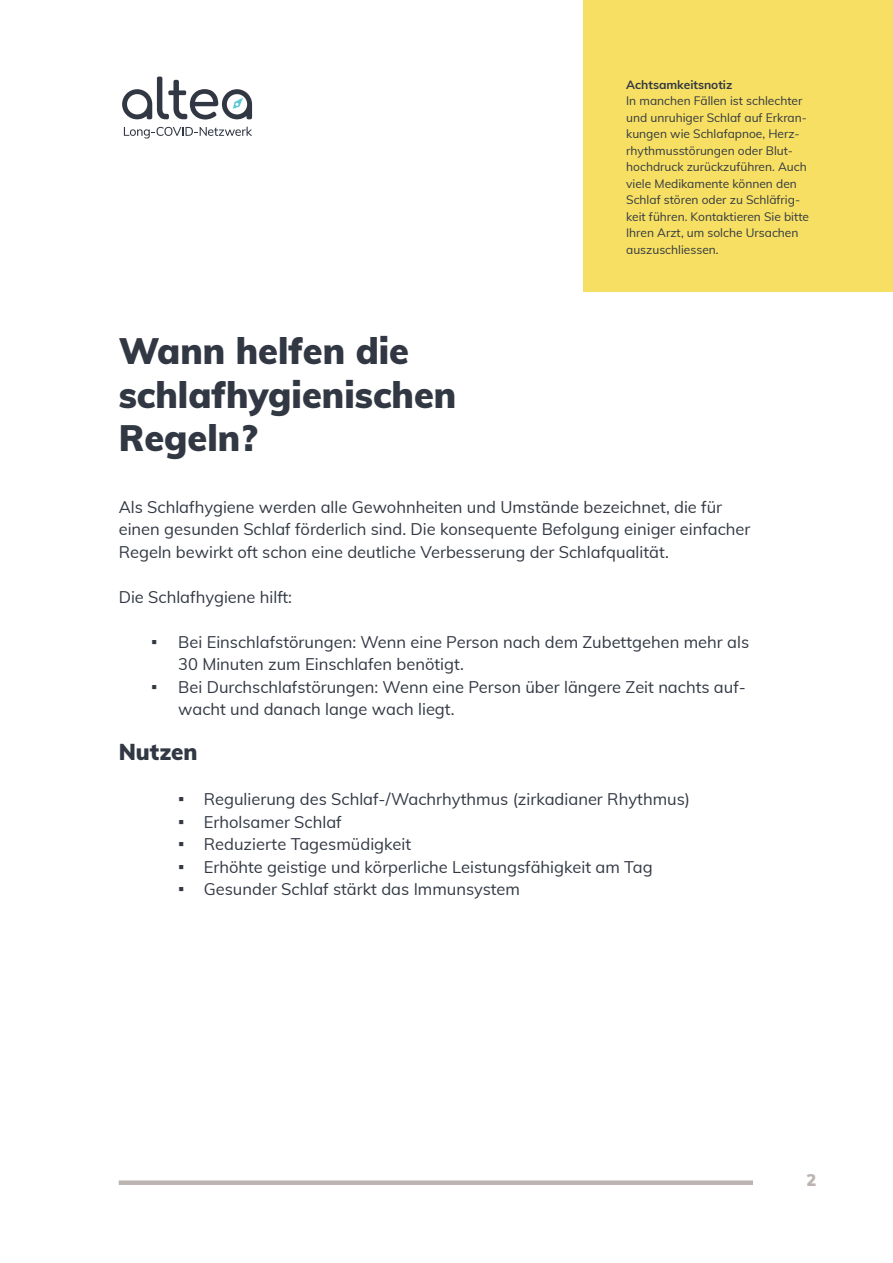
<style>
.page{position:relative;width:893px;height:1263px;background:#fff}
.page>*{position:absolute;margin:0;border:0;box-sizing:border-box;transform-origin:0 0}
.t1{font:900 36px/43.5px "Muli";color:#323843}
.t2{font:900 22.5px "Muli";color:#323843}
.t3{font:16.5px/22.5px "Muli";color:#323843}
.t4{font:900 16.5px "Muli";color:#bcb4b1}
.t5{font:12px/16.5px "Muli";color:#323843}
.t6{font:700 12px "Muli";color:#323843}
.s1{font-family:"Arial";font-size:18px}
</style>
<div class="page">
<div style="left:584px;top:0;width:309px;height:291px;background:#f6df62"></div>
<svg style="left:122px;top:77px;width:130px;height:42px"></svg>
<svg style="left:124px;top:127px;width:128px;height:12px"></svg>
<div style="left:119px;top:1180px;width:634px;height:5px;background:#bcb4b1"></div>
<h1 class="t1" style="left:119px;top:328px;width:339px">Wann helfen die schlafhygienischen<br>Regeln?</h1>
<p class="t6" style="left:626px;top:76px;width:108px">Achtsamkeitsnotiz</p>
<p class="t5" style="left:626px;top:92px;width:184px">In manchen Fällen ist schlechter und unruhiger Schlaf auf Erkran&shy;kungen wie Schlafapnoe, Herz&shy;rhythmusstörungen oder Blut&shy;hochdruck zurückzuführen. Auch viele Medikamente können den<br>Schlaf stören oder zu Schläfrig&shy;keit führen. Kontaktieren Sie bitte<br>Ihren Arzt, um solche Ursachen auszuschliessen.</p>
<p class="t3" style="left:119px;top:495px;width:633px">Als Schlafhygiene werden alle Gewohnheiten und Umstände bezeichnet, die für einen gesunden Schlaf förderlich sind. Die konsequente Befolgung einiger einfacher<br>Regeln bewirkt oft schon eine deutliche Verbesserung der Schlafqualität.</p>
<p class="t3" style="left:119px;top:585px;width:175px">Die Schlafhygiene hilft:</p>
<p class="t3" style="left:178px;top:630px;width:572px;text-indent:-27px"><span class="s1">▪</span> Bei Einschlafstörungen: Wenn eine Person nach dem Zubettgehen mehr als<br>30 Minuten zum Einschlafen benötigt.</p>
<p class="t3" style="left:178px;top:675px;width:569px;text-indent:-27px"><span class="s1">▪</span> Bei Durchschlafstörungen: Wenn eine Person über längere Zeit nachts auf&shy;wacht und danach lange wach liegt.</p>
<h2 class="t2" style="left:119px;top:735px;width:80px">Nutzen</h2>
<p class="t3" style="left:178px;top:787px;width:513px"><span class="s1">▪</span> Regulierung des Schlaf-/Wachrhythmus (zirkadianer Rhythmus)</p>
<p class="t3" style="left:178px;top:810px;width:165px"><span class="s1">▪</span> Erholsamer Schlaf</p>
<p class="t3" style="left:178px;top:832px;width:235px"><span class="s1">▪</span> Reduzierte Tagesmüdigkeit</p>
<p class="t3" style="left:178px;top:855px;width:476px"><span class="s1">▪</span> Erhöhte geistige und körperliche Leistungsfähigkeit am Tag</p>
<p class="t3" style="left:178px;top:877px;width:343px"><span class="s1">▪</span> Gesunder Schlaf stärkt das Immunsystem</p>
<p class="t4" style="left:806px;top:1168px;width:11px">2</p>
</div>
